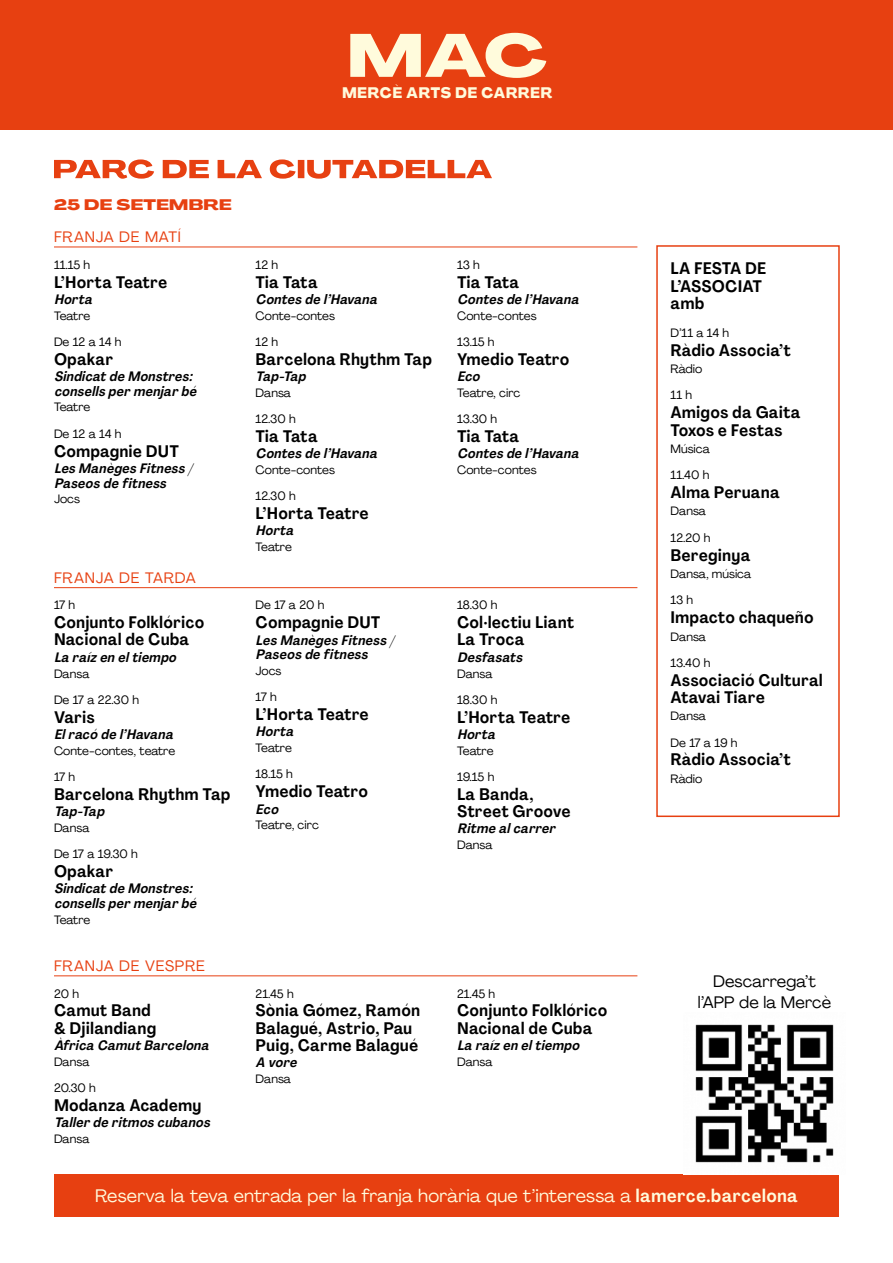
<style>
.page{position:relative;width:893px;height:1263px;background:#fff}
.page>*{position:absolute;margin:0;border:0;box-sizing:border-box;transform-origin:0 0}
.t1{font:800 60px "Agrandir Grand";color:#fffbdc}
.t2{font:18px "Agrandir";letter-spacing:.01em;color:#fffbdc}
.t3{font:700 16.5px/17.2px "Agrandir Text";letter-spacing:.005em;color:#000}
.t4{font:16.5px/21px "Agrandir";letter-spacing:.005em;color:#000;text-align:center}
.t5{font:15px "Agrandir";letter-spacing:.05em;color:#e74011}
.t6{font:800 15px "Agrandir Grand";letter-spacing:.08em;color:#fffbdc;scale:.75 1}
.t7{font:800 15px "Agrandir Grand";letter-spacing:.02em;color:#e74011}
.t8{font:italic 700 13.5px/14.7px "Agrandir Text";color:#000}
.t9{font:12px/26.2px "Agrandir";color:#000}
.s1{font-family:"Agrandir Text";font-weight:700}
</style>
<div class="page">
<div style="left:54px;top:1174px;width:785px;height:43px;background:#e74011"></div>
<img style="left:695px;top:1024px;width:139px;height:139px">
<hr style="left:54px;top:247px;width:583px;height:1px;background:#e74011">
<hr style="left:54px;top:587px;width:583px;height:1px;background:#e74011">
<hr style="left:54px;top:975px;width:583px;height:1px;background:#e74011">
<div style="left:0;top:0;width:893px;height:130px;background:#e74011"></div>
<svg style="left:54px;top:159px;width:438px;height:20px"></svg>
<div style="left:656px;top:245px;width:184px;height:572px;border:2px solid #e74011"></div>
<h1 class="t1" style="left:347px;top:18px;width:201px">MAC</h1>
<p class="t6" style="left:342px;top:83px;width:281px">MERCÈ ARTS DE CARRER</p>
<p class="t7" style="left:54px;top:196px;width:179px">25 DE SETEMBRE</p>
<p class="t5" style="left:54px;top:228px;width:128px">FRANJA DE MATÍ</p>
<p class="t9" style="left:54px;top:251px;width:38px">11.15 h</p>
<p class="t3" style="left:54px;top:273px;width:115px">L’Horta Teatre</p>
<p class="t8" style="left:54px;top:292px;width:43px">Horta</p>
<p class="t9" style="left:54px;top:302px;width:69px">Teatre<br>De 12 a 14 h</p>
<p class="t3" style="left:54px;top:350px;width:61px">Opakar</p>
<p class="t8" style="left:54px;top:369px;width:147px">Sindicatde Monstres: consells permenjarbé</p>
<p class="t9" style="left:54px;top:394px;width:69px">Teatre<br>De 12 a 14 h</p>
<p class="t3" style="left:54px;top:442px;width:127px">Compagnie DUT</p>
<p class="t8" style="left:54px;top:461px;width:144px">Les Manèges Fitness /<br>Paseos de fitness</p>
<p class="t9" style="left:54px;top:486px;width:27px">Jocs</p>
<p class="t5" style="left:54px;top:569px;width:143px">FRANJA DE TARDA</p>
<p class="t9" style="left:54px;top:592px;width:23px">17 h</p>
<p class="t3" style="left:54px;top:614px;width:152px">Conjunto Folklórico<br>Nacional de Cuba</p>
<p class="t8" style="left:54px;top:650px;width:127px">La raízen eltiempo</p>
<p class="t9" style="left:54px;top:660px;width:87px">Dansa<br>De 17 a 22.30 h</p>
<p class="t3" style="left:54px;top:708px;width:43px">Varis</p>
<p class="t8" style="left:54px;top:727px;width:124px">Elracó de l’Havana</p>
<p class="t9" style="left:54px;top:737px;width:123px">Conte-contes, teatre<br>17 h</p>
<p class="t3" style="left:54px;top:785px;width:178px">Barcelona Rhythm Tap</p>
<p class="t8" style="left:54px;top:804px;width:55px">Tap-Tap</p>
<p class="t9" style="left:54px;top:814px;width:85px">Dansa<br>De 17 a 19.30 h</p>
<p class="t3" style="left:54px;top:862px;width:61px">Opakar</p>
<p class="t8" style="left:54px;top:881px;width:147px">Sindicatde Monstres: consells permenjarbé</p>
<p class="t9" style="left:54px;top:906px;width:38px">Teatre</p>
<p class="t5" style="left:54px;top:957px;width:152px">FRANJA DE VESPRE</p>
<p class="t9" style="left:54px;top:980px;width:27px">20 h</p>
<p class="t3" style="left:54px;top:1002px;width:104px">Camut Band &amp; Djilandiang</p>
<p class="t8" style="left:54px;top:1038px;width:160px">Àfrica CamutBarcelona</p>
<p class="t9" style="left:54px;top:1048px;width:43px">Dansa<br>20.30 h</p>
<p class="t3" style="left:54px;top:1096px;width:149px">Modanza Academy</p>
<p class="t8" style="left:54px;top:1115px;width:161px">Tallerde ritmos cubanos</p>
<p class="t9" style="left:54px;top:1125px;width:37px">Dansa</p>
<p class="t9" style="left:256px;top:251px;width:24px">12 h</p>
<p class="t3" style="left:256px;top:273px;width:64px">Tia Tata</p>
<p class="t8" style="left:256px;top:292px;width:127px">Contes de l’Havana</p>
<p class="t9" style="left:256px;top:302px;width:81px">Conte-contes<br>12 h</p>
<p class="t3" style="left:256px;top:350px;width:178px">Barcelona Rhythm Tap</p>
<p class="t8" style="left:256px;top:369px;width:55px">Tap-Tap</p>
<p class="t9" style="left:256px;top:379px;width:42px">Dansa<br>12.30 h</p>
<p class="t3" style="left:256px;top:427px;width:64px">Tia Tata</p>
<p class="t8" style="left:256px;top:446px;width:127px">Contes de l’Havana</p>
<p class="t9" style="left:256px;top:456px;width:81px">Conte-contes<br>12.30 h</p>
<p class="t3" style="left:256px;top:505px;width:115px">L’Horta Teatre</p>
<p class="t8" style="left:256px;top:523px;width:43px">Horta</p>
<p class="t9" style="left:256px;top:534px;width:38px">Teatre</p>
<p class="t9" style="left:256px;top:592px;width:70px">De 17 a 20 h</p>
<p class="t3" style="left:256px;top:614px;width:127px">Compagnie DUT</p>
<p class="t8" style="left:256px;top:632px;width:144px">Les Manèges Fitness /<br>Paseos de fitness</p>
<p class="t9" style="left:256px;top:657px;width:27px">Jocs<br>17 h</p>
<p class="t3" style="left:256px;top:705px;width:115px">L’Horta Teatre</p>
<p class="t8" style="left:256px;top:724px;width:43px">Horta</p>
<p class="t9" style="left:256px;top:735px;width:39px">Teatre<br>18.15 h</p>
<p class="t3" style="left:256px;top:783px;width:114px">Ymedio Teatro</p>
<p class="t8" style="left:256px;top:801px;width:28px">Eco</p>
<p class="t9" style="left:256px;top:812px;width:65px">Teatre, circ</p>
<p class="t9" style="left:256px;top:980px;width:40px">21.45 h</p>
<p class="t3" style="left:256px;top:1002px;width:166px">Sònia Gómez, Ramón<br>Balagué, Astrio, Pau<br>Puig, Carme Balagué</p>
<p class="t8" style="left:256px;top:1055px;width:46px">A vore</p>
<p class="t9" style="left:256px;top:1065px;width:37px">Dansa</p>
<p class="t9" style="left:457px;top:251px;width:24px">13 h</p>
<p class="t3" style="left:457px;top:273px;width:64px">Tia Tata</p>
<p class="t8" style="left:457px;top:292px;width:127px">Contes de l’Havana</p>
<p class="t9" style="left:457px;top:302px;width:81px">Conte-contes<br>13.15 h</p>
<p class="t3" style="left:457px;top:350px;width:114px">Ymedio Teatro</p>
<p class="t8" style="left:457px;top:369px;width:28px">Eco</p>
<p class="t9" style="left:457px;top:379px;width:65px">Teatre, circ<br>13.30 h</p>
<p class="t3" style="left:457px;top:427px;width:64px">Tia Tata</p>
<p class="t8" style="left:457px;top:446px;width:127px">Contes de l’Havana</p>
<p class="t9" style="left:457px;top:456px;width:81px">Conte-contes</p>
<p class="t9" style="left:457px;top:592px;width:42px">18.30 h</p>
<p class="t3" style="left:457px;top:614px;width:119px">Col·lectiu Liant<br>La Troca</p>
<p class="t8" style="left:457px;top:650px;width:70px">Desfasats</p>
<p class="t9" style="left:457px;top:660px;width:42px">Dansa<br>18.30 h</p>
<p class="t3" style="left:457px;top:708px;width:115px">L’Horta Teatre</p>
<p class="t8" style="left:457px;top:727px;width:43px">Horta</p>
<p class="t9" style="left:457px;top:737px;width:39px">Teatre<br>19.15 h</p>
<p class="t3" style="left:457px;top:785px;width:115px">La Banda,<br>Street Groove</p>
<p class="t8" style="left:457px;top:821px;width:103px">Ritme alcarrer</p>
<p class="t9" style="left:457px;top:832px;width:37px">Dansa</p>
<p class="t9" style="left:457px;top:980px;width:40px">21.45 h</p>
<p class="t3" style="left:457px;top:1002px;width:152px">Conjunto Folklórico<br>Nacional de Cuba</p>
<p class="t8" style="left:457px;top:1038px;width:127px">La raízen eltiempo</p>
<p class="t9" style="left:457px;top:1048px;width:37px">Dansa</p>
<p class="t3" style="left:670px;top:260px;width:97px">LA FESTA DE<br>L’ASSOCIAT amb</p>
<p class="t9" style="left:670px;top:319px;width:60px">D’11 a 14 h</p>
<p class="t3" style="left:670px;top:341px;width:122px">Ràdio Associa’t</p>
<p class="t9" style="left:670px;top:356px;width:33px">Ràdio<br>11 h</p>
<p class="t3" style="left:670px;top:404px;width:132px">Amigos da Gaita<br>Toxos e Festas</p>
<p class="t9" style="left:670px;top:435px;width:41px">Música<br>11.40 h</p>
<p class="t3" style="left:670px;top:484px;width:111px">Alma Peruana</p>
<p class="t9" style="left:670px;top:498px;width:42px">Dansa<br>12.20 h</p>
<p class="t3" style="left:670px;top:546px;width:81px">Bereginya</p>
<p class="t9" style="left:670px;top:561px;width:82px">Dansa, música<br>13 h</p>
<p class="t3" style="left:670px;top:609px;width:145px">Impacto chaqueño</p>
<p class="t9" style="left:670px;top:623px;width:41px">Dansa<br>13.40 h</p>
<p class="t3" style="left:670px;top:671px;width:154px">Associació Cultural<br>Atavai Tiare</p>
<p class="t9" style="left:670px;top:703px;width:69px">Dansa<br>De 17 a 19 h</p>
<p class="t3" style="left:670px;top:751px;width:122px">Ràdio Associa’t</p>
<p class="t9" style="left:670px;top:765px;width:33px">Ràdio</p>
<p class="t4" style="left:698px;top:970px;width:135px">Descarrega’t l’APP de la Mercè</p>
<p class="t2" style="left:95px;top:1184px;width:704px">Reserva la teva entrada per la franja horària que t’interessa a <span class="s1">lamerce.barcelona</span></p>
</div>
